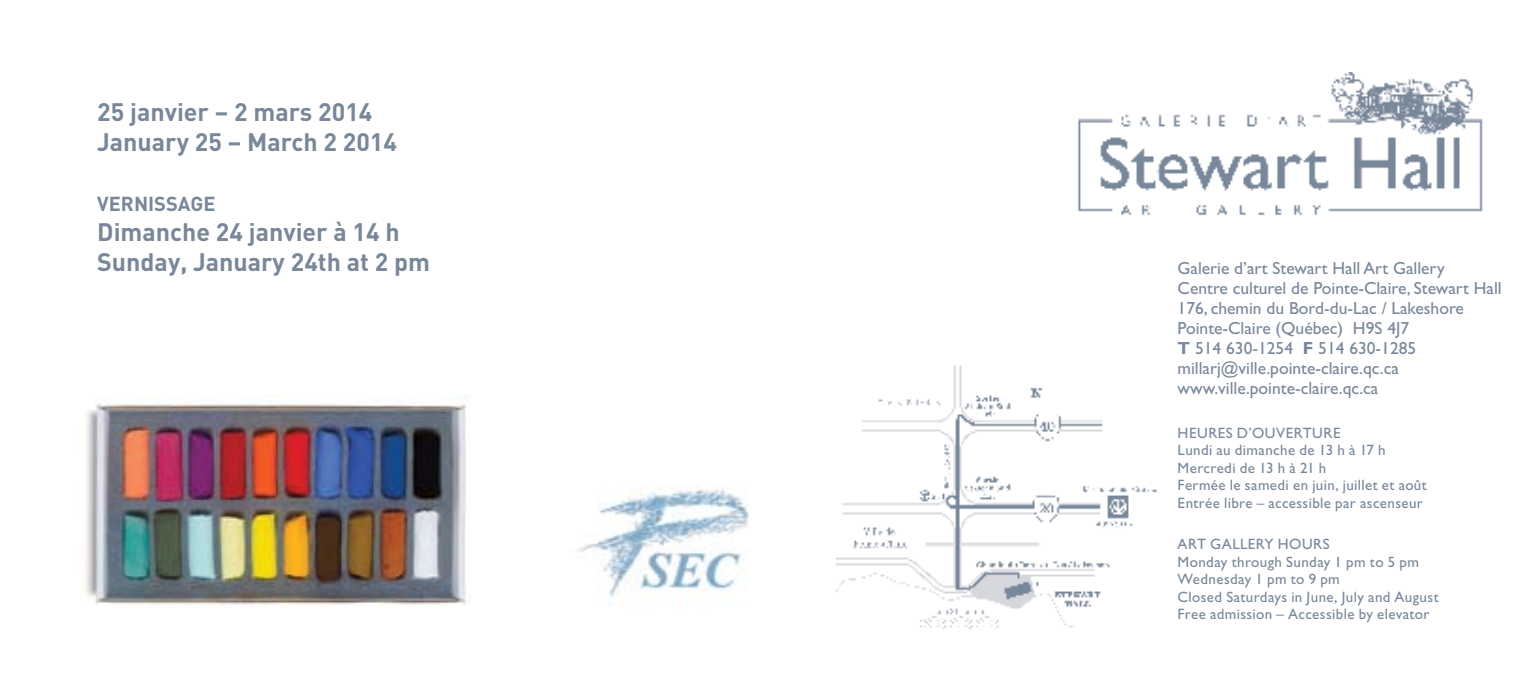
<style>
.page{position:relative;width:1530px;height:675px;background:#fff}
.page>*{position:absolute;margin:0;border:0;box-sizing:border-box;transform-origin:0 0}
.t1{font:700 25px/30px "DIN";color:#78879a}
.t2{font:700 20px "DIN";color:#78879a}
.t3{font:17.5px/20px "Gill Sans Std";color:#78879a}
.t4{font:15px/17.5px "Gill Sans Std";letter-spacing:.025em;color:#78879a}
.s1{font-weight:700}
</style>
<div class="page">
<img style="left:835px;top:365px;width:322px;height:265px">
<img style="left:577px;top:487px;width:172px;height:118px">
<img style="left:1078px;top:73px;width:405px;height:143px">
<img style="left:84px;top:395px;width:386px;height:210px">
<h1 class="t1" style="left:97px;top:96px;width:301px">25 janvier – 2 mars 2014<br>January 25 – March 2 2014</h1>
<h2 class="t2" style="left:97px;top:190px;width:120px">Vernissage</h2>
<h1 class="t1" style="left:97px;top:216px;width:334px">Dimanche 24 janvier à 14 h<br>Sunday, January 24th at 2 pm</h1>
<p class="t3" style="left:1178px;top:258px;width:326px">Galerie d’art Stewart Hall Art Gallery<br>Centre culturel de Pointe-Claire, Stewart Hall 176, chemin du Bord-du-Lac / Lakeshore Pointe-Claire (Québec) H9S 4J7<br><span class="s1">T</span> 514 630-1254 <span class="s1">F</span> 514 630-1285 millarj@ville.pointe-claire.qc.ca www.ville.pointe-claire.qc.ca</p>
<p class="t4" style="left:1178px;top:424px;width:251px">Heures d’ouverture<br>Lundi au dimanche de 13 h à 17 h<br>Mercredi de 13 h à 21 h<br>Fermée le samedi en juin, juillet et août<br>Entrée libre – accessible par ascenseur</p>
<p class="t4" style="left:1178px;top:536px;width:263px">Art Gallery hours<br>Monday through Sunday 1 pm to 5 pm<br>Wednesday 1 pm to 9 pm<br>Closed Saturdays in June, July and August<br>Free admission – Accessible by elevator</p>
</div>
